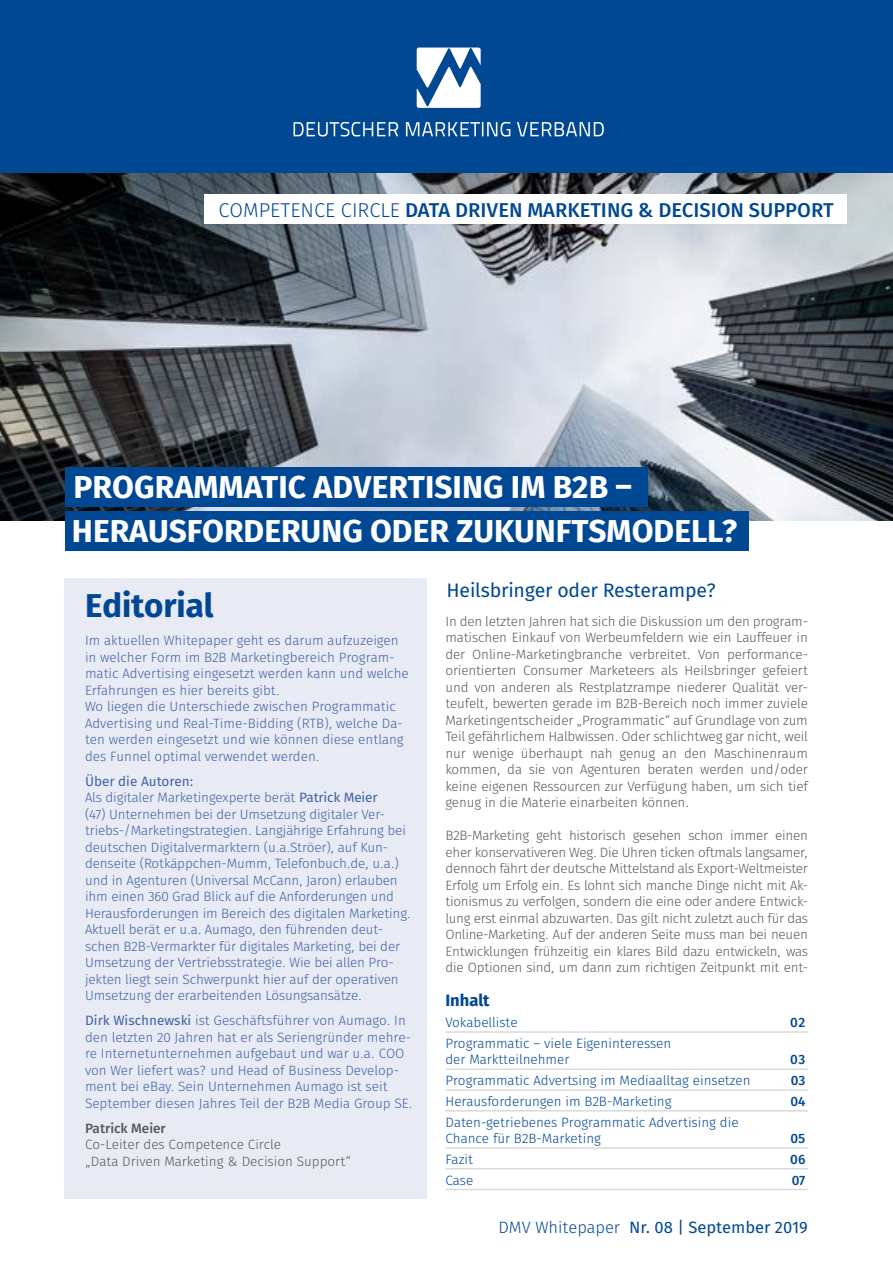
<style>
.page{position:relative;width:893px;height:1263px;background:#fff}
.page>*{position:absolute;margin:0;border:0;box-sizing:border-box;transform-origin:0 0}
.t1{font:700 33px "Fira Sans OT";color:#004894}
.t2{font:700 31.65px "Fira Sans OT";color:#fff}
.t3{font:19.95px "Fira Sans OT Medium";color:#004894}
.t4{font:19.5px "Fira Sans OT";letter-spacing:-.01em;color:#004894}
.t5{font:16.5px "Fira Sans OT";color:#004894}
.t6{font:700 16.5px "Fira Sans OT";color:#004894}
.t7{font:13.5px/16.5px "Fira Sans OT Light";letter-spacing:-.01em;color:#3e63a5}
.t8{font:13.5px/16.5px "Fira Sans OT Light";letter-spacing:-.01em;color:#58585a;text-align:justify}
.t9{font:13.5px/16.5px "Fira Sans OT Light";color:#004894}
.t10{font:13.5px "Fira Sans OT";color:#3e63a5}
.t11{font:13.5px "Fira Sans OT Medium";color:#004894}
.t12{font:13.5px "Fira Sans OT Medium";color:#58585a}
.s1{font-family:"Fira Sans OT Light"}
.s2{font-family:"Fira Sans OT"}
</style>
<div class="page">
<div style="left:64px;top:578px;width:362px;height:620px;background:#e8eaf4"></div>
<img style="left:0;top:173px;width:893px;height:348px">
<div style="left:0;top:0;width:893px;height:173px;background:#004894"></div>
<svg style="left:417px;top:47px;width:64px;height:61px"></svg>
<svg style="left:294px;top:122px;width:310px;height:15px;background:#487bb2"></svg>
<div style="left:65px;top:511px;width:683px;height:40px;background:#004894"></div>
<div style="left:65px;top:467px;width:582px;height:40px;background:#004894"></div>
<div style="left:204px;top:194px;width:643px;height:29px;background:#fff"></div>
<hr style="left:445px;top:1031px;width:363px;height:2px;background:#d9dadb">
<hr style="left:445px;top:1068px;width:363px;height:2px;background:#d9dadb">
<hr style="left:445px;top:1089px;width:363px;height:2px;background:#d9dadb">
<hr style="left:445px;top:1110px;width:363px;height:1px;background:#d9dadb">
<hr style="left:445px;top:1147px;width:363px;height:2px;background:#d9dadb">
<hr style="left:445px;top:1168px;width:363px;height:1px;background:#d9dadb">
<hr style="left:445px;top:1189px;width:363px;height:1px;background:#d9dadb">
<h3 class="t3" style="left:219px;top:196px;width:617px"><span class="s1">COMPETENCE CIRCLE</span> DATA DRIVEN MARKETING &amp; DECISION SUPPORT</h3>
<h2 class="t2" style="left:73px;top:465px;width:560px">PROGRAMMATIC ADVERTISING IM B2B –</h2>
<h2 class="t2" style="left:72px;top:509px;width:667px">HERAUSFORDERUNG ODER ZUKUNFTSMODELL?</h2>
<h1 class="t1" style="left:85px;top:582px;width:130px">Editorial</h1>
<p class="t7" style="left:85px;top:633px;width:325px">Im aktuellen Whitepaper geht es darum aufzuzeigen in welcher Form im B2B Marketingbereich Program&shy;matic Advertising eingesetzt werden kann und welche Erfahrungen es hier bereits gibt.<br>Wo liegen die Unterschiede zwischen Programmatic Advertising und Real-Time-Bidding (RTB), welche Da&shy;ten werden eingesetzt und wie können diese entlang des Funnel optimal verwendet werden.</p>
<p class="t10" style="left:85px;top:771px;width:110px">Über die Autoren:</p>
<p class="t7" style="left:85px;top:790px;width:327px">Als digitaler Marketingexperte berät <span class="s2">Patrick Meier<br></span>(47) Unternehmen bei der Umsetzung digitaler Ver&shy;triebs-/Marketingstrategien. Langjährige Erfahrung bei deutschen Digitalvermarktern (u.a.Ströer), auf Kun&shy;denseite (Rotkäppchen-Mumm, Telefonbuch.de, u.a.) und in Agenturen (Universal McCann, Jaron) erlauben ihm einen 360 Grad Blick auf die Anforderungen und Herausforderungen im Bereich des digitalen Marketing.<br>Aktuell berät er u.a. Aumago, den führenden deut&shy;schen B2B-Vermarkter für digitales Marketing, bei der Umsetzung der Vertriebsstrategie. Wie bei allen Pro&shy;jekten liegt sein Schwerpunkt hier auf der operativen Umsetzung der erarbeitenden Lösungsansätze.</p>
<p class="t7" style="left:85px;top:1013px;width:329px"><span class="s2">Dirk Wischnewski</span> ist Geschäftsführer von Aumago. In den letzten 20 Jahren hat er als Seriengründer mehre&shy;re Internetunternehmen aufgebaut und war u.a. COO von Wer liefert was? und Head of Business Develop&shy;ment bei eBay. Sein Unternehmen Aumago ist seit September diesen Jahres Teil der B2B Media Group SE.</p>
<p class="t12" style="left:85px;top:1118px;width:82px">Patrick Meier</p>
<p class="t8" style="left:85px;top:1137px;width:268px">Co-Leiter des Competence Circle<br>„Data Driven Marketing &amp; Decision Support“</p>
<h3 class="t4" style="left:446px;top:576px;width:271px">Heilsbringer oder Resterampe?</h3>
<p class="t8" style="left:445px;top:614px;width:364px">In den letzten Jahren hat sich die Diskussion um den program&shy;matischen Einkauf von Werbeumfeldern wie ein Lauffeuer in der Online-Marketingbranche verbreitet. Von performance&shy;orientierten Consumer Marketeers als Heilsbringer gefeiert und von anderen als Restplatzrampe niederer Qualität ver&shy;teufelt, bewerten gerade im B2B-Bereich noch immer zuviele Marketingentscheider „Programmatic“ auf Grundlage von zum Teil gefährlichem Halbwissen. Oder schlichtweg gar nicht, weil nur wenige überhaupt nah genug an den Maschinenraum kommen, da sie von Agenturen beraten werden und/oder keine eigenen Ressourcen zur Verfügung haben, um sich tief genug in die Materie einarbeiten können.</p>
<p class="t8" style="left:445px;top:828px;width:364px">B2B-Marketing geht historisch gesehen schon immer einen eher konservativeren Weg. Die Uhren ticken oftmals langsamer, dennoch fährt der deutsche Mittelstand als Export-Weltmeister Erfolg um Erfolg ein. Es lohnt sich manche Dinge nicht mit Ak&shy;tionismus zu verfolgen, sondern die eine oder andere Entwick&shy;lung erst einmal abzuwarten. Das gilt nicht zuletzt auch für das Online-Marketing. Auf der anderen Seite muss man bei neuen Entwicklungen frühzeitig ein klares Bild dazu entwickeln, was die Optionen sind, um dann zum richtigen Zeitpunkt mit ent-</p>
<p class="t6" style="left:445px;top:989px;width:46px">Inhalt</p>
<p class="t9" style="left:445px;top:1015px;width:74px">Vokabelliste</p>
<p class="t11" style="left:790px;top:1013px;width:17px">02</p>
<p class="t9" style="left:445px;top:1036px;width:227px">Programmatic – viele Eigeninteressen der Marktteilnehmer</p>
<p class="t11" style="left:790px;top:1050px;width:17px">03</p>
<p class="t9" style="left:445px;top:1073px;width:307px">Programmatic Advertsing im Mediaalltag einsetzen</p>
<p class="t11" style="left:791px;top:1071px;width:16px">03</p>
<p class="t9" style="left:445px;top:1094px;width:228px">Herausforderungen im B2B-Marketing</p>
<p class="t11" style="left:790px;top:1091px;width:17px">04</p>
<p class="t9" style="left:445px;top:1114px;width:295px">Daten-getriebenes Programmatic Advertising die<br>Chance für B2B-Marketing</p>
<p class="t11" style="left:790px;top:1129px;width:16px">05</p>
<p class="t9" style="left:445px;top:1152px;width:29px">Fazit</p>
<p class="t11" style="left:790px;top:1149px;width:17px">06</p>
<p class="t9" style="left:445px;top:1172px;width:29px">Case</p>
<p class="t11" style="left:792px;top:1170px;width:15px">07</p>
<p class="t5" style="left:498px;top:1215px;width:311px"><span class="s1">DMV Whitepaper</span> Nr. 08 | September 2019</p>
</div>
